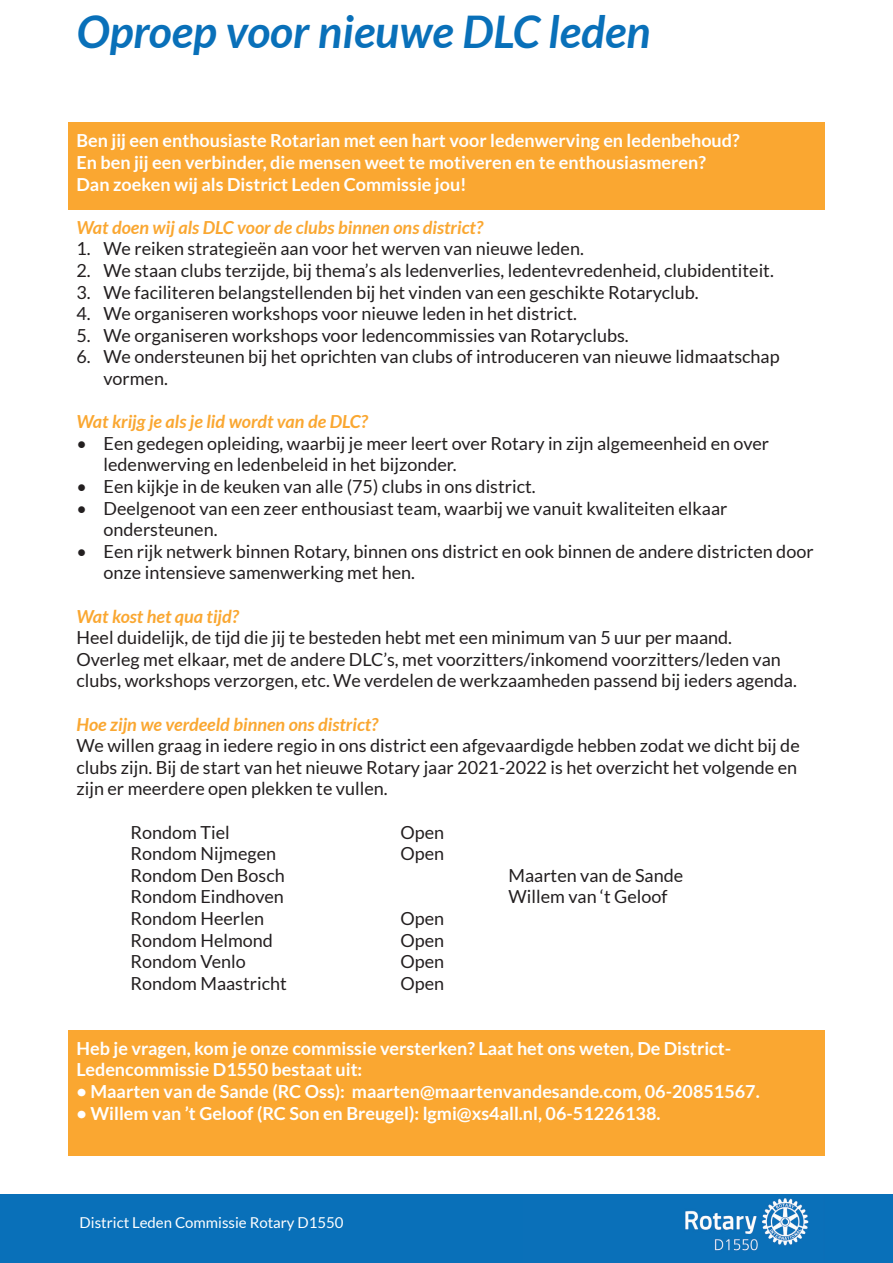
<style>
.page{position:relative;width:893px;height:1263px;background:#fff}
.page>*{position:absolute;margin:0;border:0;box-sizing:border-box;transform-origin:0 0}
.t1{font:italic 700 45px "Lato";color:#0970b9}
.t2{font:18px/21.6px "Lato";color:#231f20}
.t3{font:700 18px/21.6px "Lato";color:#fff}
.t4{font:italic 700 18px "Lato";color:#faa731}
.t5{font:15px "Lato";color:#fff}
</style>
<div class="page">
<div style="left:68px;top:122px;width:757px;height:87px;background:#faa731"></div>
<div style="left:68px;top:1030px;width:757px;height:126px;background:#faa731"></div>
<div style="left:0;top:1195px;width:893px;height:68px;background:#0970b9"></div>
<img style="left:523px;top:1194px;width:302px;height:57px">
<h1 class="t1" style="left:77px;top:6px;width:576px">Oproep voor nieuwe DLC leden</h1>
<p class="t3" style="left:77px;top:130px;width:665px">Ben jij een enthousiaste Rotarian met een hart voor ledenwerving en ledenbehoud?<br>En ben jij een verbinder, die mensen weet te motiveren en te enthousiasmeren?<br>Dan zoeken wij als District Leden Commissie jou!</p>
<p class="t4" style="left:77px;top:217px;width:408px">Wat doen wij als DLC voor de clubs binnen ons district?</p>
<p class="t2" style="left:77px;top:238px;width:509px">1. We reiken strategieën aan voor het werven van nieuwe leden.</p>
<p class="t2" style="left:77px;top:260px;width:699px">2. We staan clubs terzijde, bij thema’s als ledenverlies, ledentevredenheid, clubidentiteit.</p>
<p class="t2" style="left:77px;top:281px;width:624px">3. We faciliteren belangstellenden bij het vinden van een geschikte Rotaryclub.</p>
<p class="t2" style="left:77px;top:303px;width:502px">4. We organiseren workshops voor nieuwe leden in het district.</p>
<p class="t2" style="left:77px;top:324px;width:554px">5. We organiseren workshops voor ledencommissies van Rotaryclubs.</p>
<p class="t2" style="left:104px;top:346px;width:678px;text-indent:-27px">6. We ondersteunen bij het oprichten van clubs of introduceren van nieuwe lidmaatschap vormen.</p>
<p class="t4" style="left:77px;top:411px;width:293px">Wat krijg je als je lid wordt van de DLC?</p>
<p class="t2" style="left:104px;top:432px;width:667px;text-indent:-27px">• Een gedegen opleiding, waarbij je meer leert over Rotary in zijn algemeenheid en over ledenwerving en ledenbeleid in het bijzonder.</p>
<p class="t2" style="left:77px;top:476px;width:461px">• Een kijkje in de keuken van alle (75) clubs in ons district.</p>
<p class="t2" style="left:104px;top:497px;width:625px;text-indent:-27px">• Deelgenoot van een zeer enthousiast team, waarbij we vanuit kwaliteiten elkaar ondersteunen.</p>
<p class="t2" style="left:104px;top:540px;width:712px;text-indent:-27px">• Een rijk netwerk binnen Rotary, binnen ons district en ook binnen de andere districten door onze intensieve samenwerking met hen.</p>
<p class="t4" style="left:77px;top:606px;width:164px">Wat kost het qua tijd?</p>
<p class="t2" style="left:77px;top:627px;width:722px">Heel duidelijk, de tijd die jij te besteden hebt met een minimum van 5 uur per maand.<br>Overleg met elkaar, met de andere DLC’s, met voorzitters/inkomend voorzitters/leden van clubs, workshops verzorgen, etc. We verdelen de werkzaamheden passend bij ieders agenda.</p>
<p class="t4" style="left:77px;top:714px;width:303px">Hoe zijn we verdeeld binnen ons district?</p>
<p class="t2" style="left:77px;top:735px;width:725px">We willen graag in iedere regio in ons district een afgevaardigde hebben zodat we dicht bij de clubs zijn. Bij de start van het nieuwe Rotary jaar 2021-2022 is het overzicht het volgende en zijn er meerdere open plekken te vullen.</p>
<p class="t2" style="left:131px;top:821px;width:101px">Rondom Tiel</p>
<p class="t2" style="left:401px;top:821px;width:45px">Open</p>
<p class="t2" style="left:131px;top:843px;width:147px">Rondom Nijmegen</p>
<p class="t2" style="left:401px;top:843px;width:45px">Open</p>
<p class="t2" style="left:131px;top:864px;width:156px">Rondom Den Bosch</p>
<p class="t2" style="left:509px;top:864px;width:176px">Maarten van de Sande</p>
<p class="t2" style="left:131px;top:886px;width:155px">Rondom Eindhoven</p>
<p class="t2" style="left:509px;top:886px;width:161px">Willem van ‘t Geloof</p>
<p class="t2" style="left:131px;top:908px;width:135px">Rondom Heerlen</p>
<p class="t2" style="left:401px;top:908px;width:45px">Open</p>
<p class="t2" style="left:131px;top:929px;width:144px">Rondom Helmond</p>
<p class="t2" style="left:401px;top:929px;width:45px">Open</p>
<p class="t2" style="left:131px;top:951px;width:117px">Rondom Venlo</p>
<p class="t2" style="left:401px;top:951px;width:45px">Open</p>
<p class="t2" style="left:131px;top:972px;width:158px">Rondom Maastricht</p>
<p class="t2" style="left:401px;top:972px;width:45px">Open</p>
<p class="t3" style="left:77px;top:1037px;width:656px">Heb je vragen, kom je onze commissie versterken? Laat het ons weten, De District-<br>Ledencommissie D1550 bestaat uit:</p>
<p class="t3" style="left:77px;top:1080px;width:685px">• Maarten van de Sande (RC Oss): maarten@maartenvandesande.com, 06-20851567.</p>
<p class="t3" style="left:77px;top:1102px;width:585px">• Willem van ’t Geloof (RC Son en Breugel): lgmi@xs4all.nl, 06-51226138.</p>
<p class="t5" style="left:80px;top:1214px;width:266px">District Leden Commissie Rotary D1550</p>
</div>
